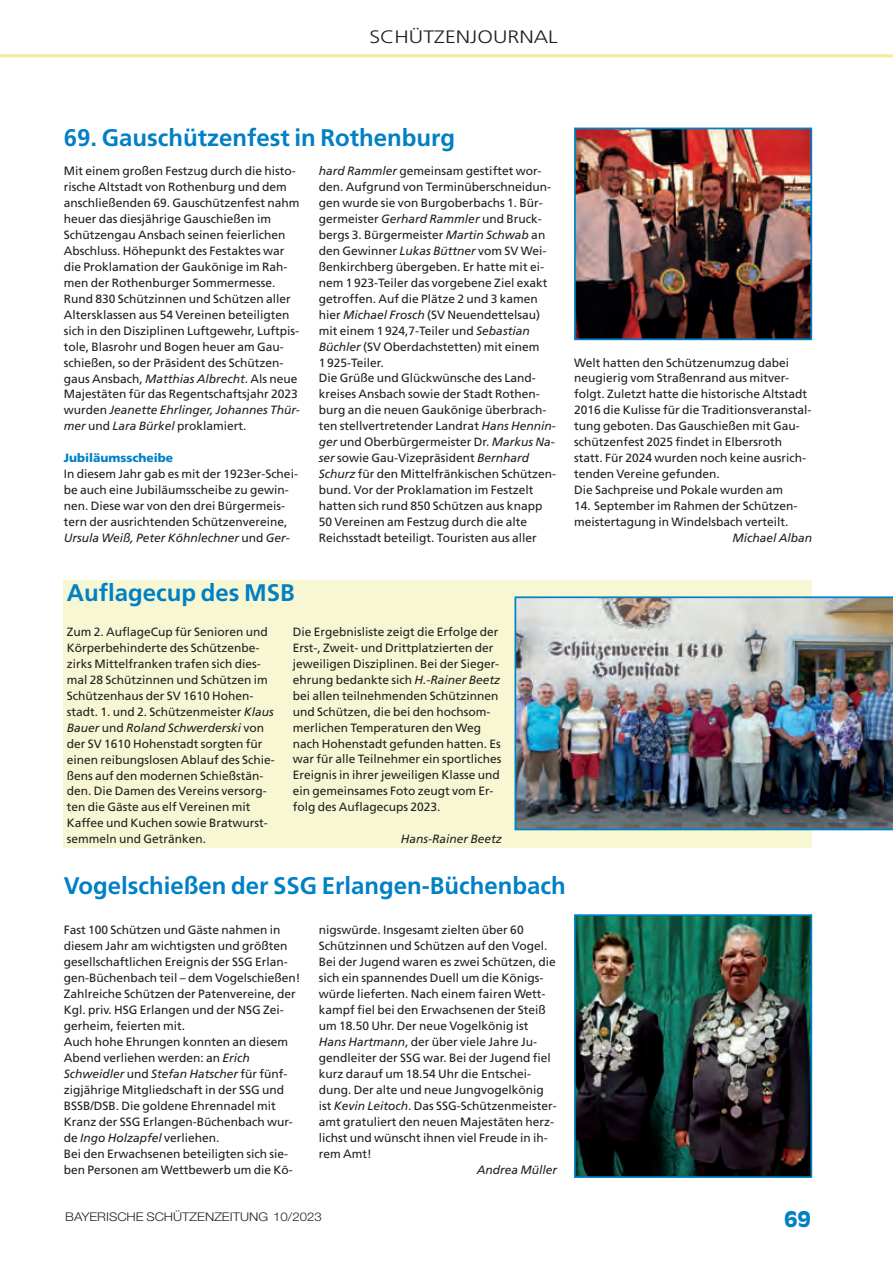
<style>
.page{position:relative;width:893px;height:1263px;background:#fff}
.page>*{position:absolute;margin:0;border:0;box-sizing:border-box;transform-origin:0 0}
.t1{font:700 24px "Frutiger LT";color:#0080c5}
.t2{font:900 21px "Antique Olive LT";color:#0080c5}
.t3{font:300 18px "Frutiger LT";color:#231f20;scale:1.2 1}
.t4{font:12px/15.9px "Frutiger LT";color:#231f20}
.t5{font:italic 12px "Frutiger LT";color:#231f20}
.t6{font:300 12px "Helvetica Neue LT";color:#231f20;scale:1.1 1}
.t7{font:900 12px "Frutiger LT";color:#0080c5}
.s1{font-style:italic}
</style>
<div class="page">
<hr style="left:0;top:54px;width:893px;height:3px;background:#efef9b">
<img style="left:577px;top:917px;width:232px;height:258px">
<div style="left:574px;top:914px;width:238px;height:264px;border:2px solid #0080c5"></div>
<img style="left:577px;top:131px;width:232px;height:206px">
<div style="left:574px;top:128px;width:238px;height:212px;border:2px solid #0080c5"></div>
<div style="left:64px;top:580px;width:748px;height:268px;background:#f7f8d3"></div>
<img style="left:514px;top:596px;width:379px;height:234px">
<h3 class="t3" style="left:369px;top:30px;width:159px">SCHÜTZENJOURNAL</h3>
<h1 class="t1" style="left:64px;top:123px;width:393px">69. Gauschützenfest in Rothenburg</h1>
<p class="t4" style="left:64px;top:163px;width:238px">Mit einem großen Festzug durch die histo&shy;rische Altstadt von Rothenburg und dem anschließenden 69. Gauschützenfest nahm heuer das diesjährige Gauschießen im Schützengau Ansbach seinen feierlichen Abschluss. Höhepunkt des Festaktes war die Proklamation der Gaukönige im Rah&shy;men der Rothenburger Sommermesse.<br>Rund 830 Schützinnen und Schützen aller Altersklassen aus 54 Vereinen beteiligten sich in den Disziplinen Luftgewehr, Luftpis&shy;tole, Blasrohr und Bogen heuer am Gau&shy;schießen, so der Präsident des Schützen&shy;gaus Ansbach, <span class="s1">Matthias Albrecht</span>. Als neue Majestäten für das Regentschaftsjahr 2023 wurden <span class="s1">Jeanette Ehrlinger, Johannes Thür&shy;mer</span> und <span class="s1">Lara Bürkel</span> proklamiert.</p>
<p class="t7" style="left:64px;top:451px;width:111px">Jubiläumsscheibe</p>
<p class="t4" style="left:64px;top:466px;width:236px">In diesem Jahr gab es mit der 1923er-Schei&shy;be auch eine Jubiläumsscheibe zu gewin&shy;nen. Diese war von den drei Bürgermeis&shy;tern der ausrichtenden Schützenvereine, <span class="s1">Ursula Weiß, Peter Köhnlechner</span> und <span class="s1">Ger-</span></p>
<p class="t4" style="left:319px;top:163px;width:239px"><span class="s1">hard Rammler</span> gemeinsam gestiftet wor&shy;den. Aufgrund von Terminüberschneidun&shy;gen wurde sie von Burgoberbachs 1. Bür&shy;germeister <span class="s1">Gerhard Rammler</span> und Bruck&shy;bergs 3. Bürgermeister <span class="s1">Martin Schwab</span> an den Gewinner <span class="s1">Lukas Büttner</span> vom SV Wei&shy;ßenkirchberg übergeben. Er hatte mit ei&shy;nem 1 923-Teiler das vorgebene Ziel exakt getroffen. Auf die Plätze 2 und 3 kamen hier <span class="s1">Michael Frosch</span> (SV Neuendettelsau) mit einem 1 924,7-Teiler und <span class="s1">Sebastian Büchler</span> (SV Oberdachstetten) mit einem<br>1 925-Teiler.<br>Die Grüße und Glückwünsche des Land&shy;kreises Ansbach sowie der Stadt Rothen&shy;burg an die neuen Gaukönige überbrach&shy;ten stellvertretender Landrat <span class="s1">Hans Hennin&shy;ger</span> und Oberbürgermeister Dr. <span class="s1">Markus Na&shy;ser</span> sowie Gau-Vizepräsident <span class="s1">Bernhard Schurz</span> für den Mittelfränkischen Schützen&shy;bund. Vor der Proklamation im Festzelt hatten sich rund 850 Schützen aus knapp 50 Vereinen am Festzug durch die alte Reichsstadt beteiligt. Touristen aus aller</p>
<p class="t4" style="left:574px;top:354px;width:239px">Welt hatten den Schützenumzug dabei neugierig vom Straßenrand aus mitver&shy;folgt. Zuletzt hatte die historische Altstadt 2016 die Kulisse für die Traditionsveranstal&shy;tung geboten. Das Gauschießen mit Gau&shy;schützenfest 2025 findet in Elbersroth statt. Für 2024 wurden noch keine ausrich&shy;tenden Vereine gefunden.<br>Die Sachpreise und Pokale wurden am</p>
<p class="t4" style="left:574px;top:498px;width:225px">14. September im Rahmen der Schützen&shy;meistertagung in Windelsbach verteilt.</p>
<p class="t5" style="left:732px;top:533px;width:81px">Michael Alban</p>
<h1 class="t1" style="left:67px;top:578px;width:230px">Auflagecup des MSB</h1>
<p class="t4" style="left:67px;top:624px;width:210px">Zum 2. AuflageCup für Senioren und Körperbehinderte des Schützenbe&shy;zirks Mittelfranken trafen sich dies&shy;mal 28 Schützinnen und Schützen im Schützenhaus der SV 1610 Hohen&shy;stadt. 1. und 2. Schützenmeister <span class="s1">Klaus Bauer</span> und <span class="s1">Roland Schwerderski</span> von der SV 1610 Hohenstadt sorgten für einen reibungslosen Ablauf des Schie&shy;ßens auf den modernen Schießstän&shy;den. Die Damen des Vereins versorg&shy;ten die Gäste aus elf Vereinen mit Kaffee und Kuchen sowie Bratwurst&shy;semmeln und Getränken.</p>
<p class="t4" style="left:293px;top:624px;width:210px">Die Ergebnisliste zeigt die Erfolge der Erst-, Zweit- und Drittplatzierten der jeweiligen Disziplinen. Bei der Sieger&shy;ehrung bedankte sich <span class="s1">H.-Rainer Beetz </span>bei allen teilnehmenden Schützinnen und Schützen, die bei den hochsom&shy;merlichen Temperaturen den Weg nach Hohenstadt gefunden hatten. Es war für alle Teilnehmer ein sportliches Ereignis in ihrer jeweiligen Klasse und ein gemeinsames Foto zeugt vom Er&shy;folg des Auflagecups 2023.</p>
<p class="t5" style="left:401px;top:834px;width:103px">Hans-Rainer Beetz</p>
<h1 class="t1" style="left:64px;top:871px;width:504px">Vogelschießen der SSG Erlangen-Büchenbach</h1>
<p class="t4" style="left:64px;top:922px;width:238px">Fast 100 Schützen und Gäste nahmen in diesem Jahr am wichtigsten und größten gesellschaftlichen Ereignis der SSG Erlan&shy;gen-Büchenbach teil – dem Vogelschießen!<br>Zahlreiche Schützen der Patenvereine, der Kgl. priv. HSG Erlangen und der NSG Zei&shy;gerheim, feierten mit.<br>Auch hohe Ehrungen konnten an diesem Abend verliehen werden: an <span class="s1">Erich Schweidler</span> und <span class="s1">Stefan Hatscher</span> für fünf&shy;zigjährige Mitgliedschaft in der SSG und BSSB/DSB. Die goldene Ehrennadel mit Kranz der SSG Erlangen-Büchenbach wur&shy;de <span class="s1">Ingo Holzapfel</span> verliehen.<br>Bei den Erwachsenen beteiligten sich sie&shy;ben Personen am Wettbewerb um die Kö-</p>
<p class="t4" style="left:319px;top:922px;width:239px">nigswürde. Insgesamt zielten über 60<br>Schützinnen und Schützen auf den Vogel.<br>Bei der Jugend waren es zwei Schützen, die sich ein spannendes Duell um die Königs&shy;würde lieferten. Nach einem fairen Wett&shy;kampf fiel bei den Erwachsenen der Steiß um 18.50 Uhr. Der neue Vogelkönig ist <span class="s1">Hans Hartmann</span>, der über viele Jahre Ju&shy;gendleiter der SSG war. Bei der Jugend fiel kurz darauf um 18.54 Uhr die Entschei&shy;dung. Der alte und neue Jungvogelkönig ist <span class="s1">Kevin Leitoch</span>. Das SSG-Schützenmeister&shy;amt gratuliert den neuen Majestäten herz&shy;lichst und wünscht ihnen viel Freude in ih&shy;rem Amt!</p>
<p class="t5" style="left:477px;top:1165px;width:82px">Andrea Müller</p>
<p class="t6" style="left:65px;top:1213px;width:235px">BAYERISCHE SCHÜTZENZEITUNG 10/2023</p>
<h2 class="t2" style="left:784px;top:1211px;width:28px">69</h2>
</div>
